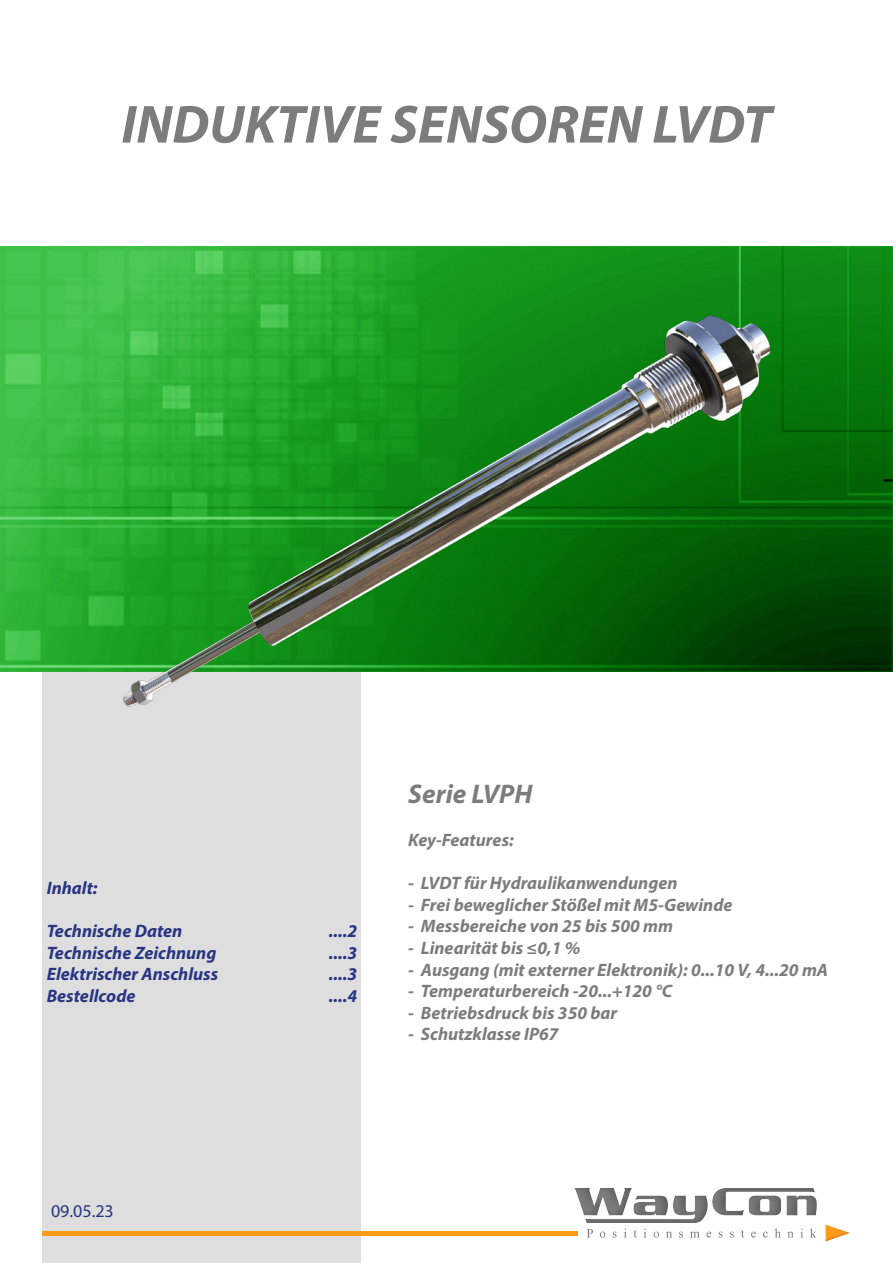
<style>
.page{position:relative;width:893px;height:1263px;background:#fff}
.page>*{position:absolute;margin:0;border:0;box-sizing:border-box;transform-origin:0 0}
.t1{font:italic 700 54px "Myriad Pro";color:#7d7c7d}
.t2{font:italic 700 27px "Myriad Pro";color:#7d7c7d}
.t3{font:italic 700 18px "Myriad Pro";color:#7d7c7d}
.t4{font:italic 700 18px "Myriad Pro";color:#283583}
.t5{font:18px "Myriad Pro";color:#283583}
</style>
<div class="page">
<div style="left:43px;top:672px;width:318px;height:591px;background:#dfdedf"></div>
<img style="left:0;top:247px;width:893px;height:425px">
<img style="left:106px;top:247px;width:681px;height:460px">
<div style="left:824px;top:1221px;width:28px;height:21px;background:#5e5f5f;opacity:.2"></div>
<svg style="left:574px;top:1188px;width:243px;height:50px"></svg>
<hr style="left:43px;top:1231px;width:535px;height:4px;background:#ff991a">
<p class="t1" style="left:121px;top:89px;width:651px">INDUKTIVE SENSOREN LVDT</p>
<p class="t4" style="left:47px;top:876px;width:52px">Inhalt:</p>
<p class="t4" style="left:47px;top:919px;width:137px">Technische Daten</p>
<p class="t4" style="left:329px;top:919px;width:30px">....2</p>
<p class="t4" style="left:47px;top:941px;width:171px">Technische Zeichnung</p>
<p class="t4" style="left:329px;top:941px;width:30px">....3</p>
<p class="t4" style="left:47px;top:962px;width:173px">Elektrischer Anschluss</p>
<p class="t4" style="left:329px;top:962px;width:30px">....3</p>
<p class="t4" style="left:47px;top:984px;width:90px">Bestellcode</p>
<p class="t4" style="left:329px;top:984px;width:30px">....4</p>
<p class="t2" style="left:408px;top:776px;width:126px">Serie LVPH</p>
<p class="t3" style="left:408px;top:828px;width:107px">Key-Features:</p>
<p class="t3" style="left:408px;top:871px;width:271px">- LVDT für Hydraulikanwendungen</p>
<p class="t3" style="left:408px;top:893px;width:326px">- Frei beweglicher Stößel mit M5-Gewinde</p>
<p class="t3" style="left:408px;top:914px;width:266px">- Messbereiche von 25 bis 500 mm</p>
<p class="t3" style="left:408px;top:936px;width:174px">- Linearität bis ≤0,1 %</p>
<p class="t3" style="left:408px;top:958px;width:421px">- Ausgang (mit externer Elektronik): 0...10 V, 4...20 mA</p>
<p class="t3" style="left:408px;top:979px;width:266px">- Temperaturbereich -20...+120 °C</p>
<p class="t3" style="left:408px;top:1001px;width:211px">- Betriebsdruck bis 350 bar</p>
<p class="t3" style="left:408px;top:1022px;width:152px">- Schutzklasse IP67</p>
<p class="t5" style="left:51px;top:1200px;width:64px">09.05.23</p>
</div>
